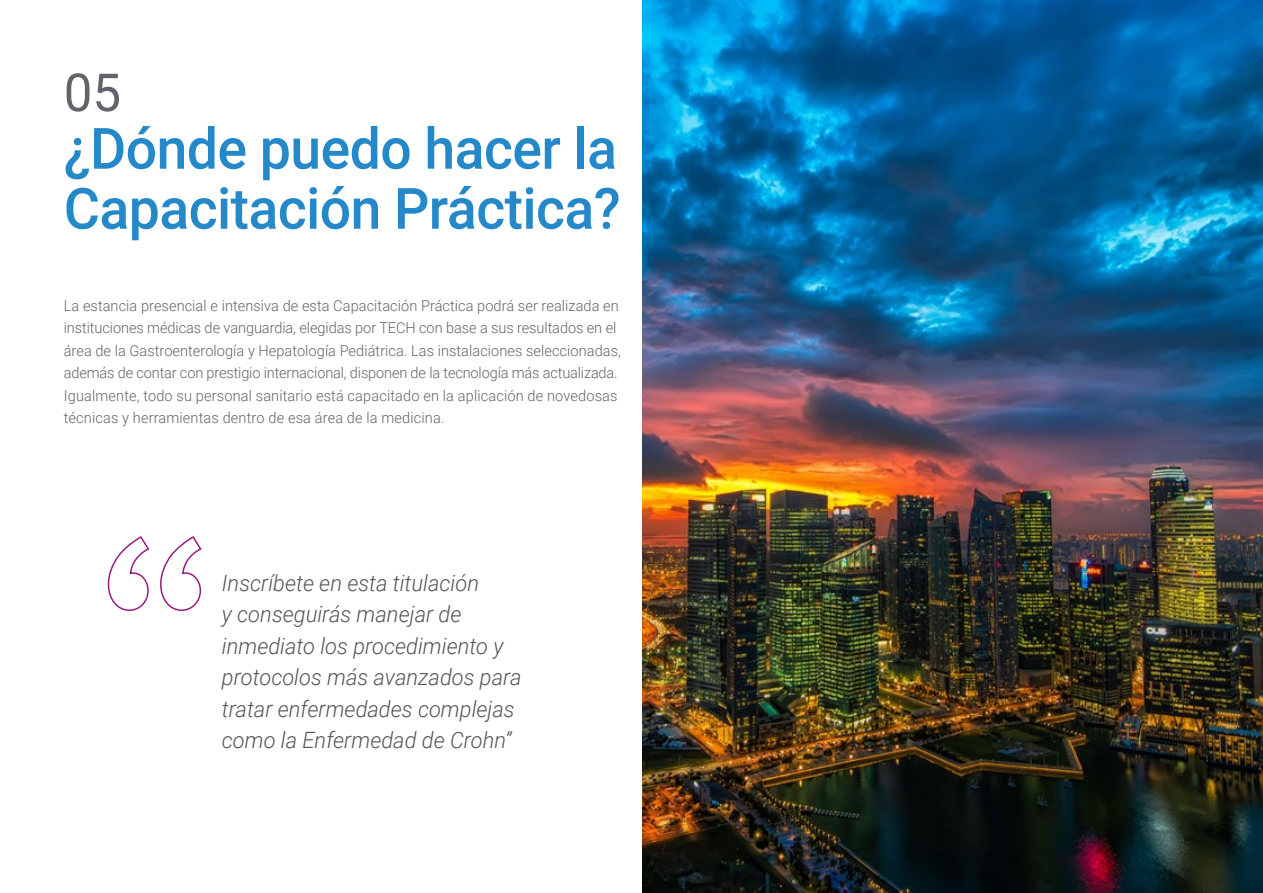
<style>
.page{position:relative;width:1263px;height:893px;background:#fff}
.page>*{position:absolute;margin:0;border:0;box-sizing:border-box;transform-origin:0 0}
.t1{font:500 57px/60px "Roboto";letter-spacing:-.01em;color:#2488c9}
.t2{font:52.5px "Roboto";color:#61646a}
.t3{font:italic 300 22.5px/31.5px "Roboto";color:#52555b}
.t4{font:300 15px/22.5px "Roboto";letter-spacing:.005em;color:#61646a}
</style>
<div class="page">
<svg style="left:107px;top:536px;width:95px;height:75px"></svg>
<img style="left:642px;top:0;width:621px;height:893px">
<h2 class="t2" style="left:64px;top:56px;width:59px">05</h2>
<h1 class="t1" style="left:64px;top:116px;width:558px">¿Dónde puedo hacer la<br>Capacitación Práctica?</h1>
<p class="t4" style="left:64px;top:293px;width:559px">La estancia presencial e intensiva de esta Capacitación Práctica podrá ser realizada en instituciones médicas de vanguardia, elegidas por TECH con base a sus resultados en el área de la Gastroenterología y Hepatología Pediátrica. Las instalaciones seleccionadas, además de contar con prestigio internacional, disponen de la tecnología más actualizada.<br>Igualmente, todo su personal sanitario está capacitado en la aplicación de novedosas técnicas y herramientas dentro de esa área de la medicina.</p>
<h3 class="t3" style="left:222px;top:566px;width:301px">Inscríbete en esta titulación<br>y conseguirás manejar de inmediato los procedimiento y protocolos más avanzados para tratar enfermedades complejas como la Enfermedad de Crohn”</h3>
</div>
